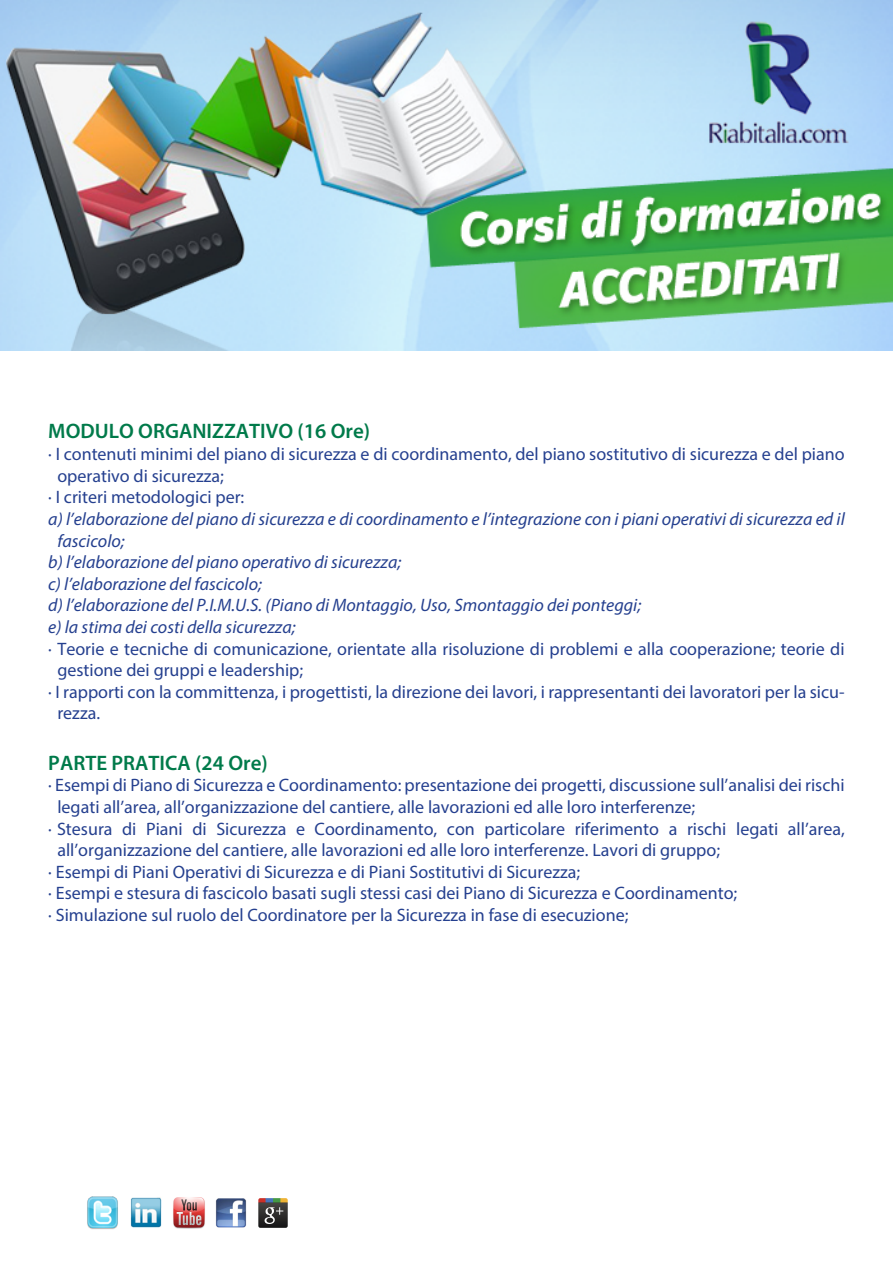
<style>
.page{position:relative;width:893px;height:1263px;background:#fff}
.page>*{position:absolute;margin:0;border:0;box-sizing:border-box;transform-origin:0 0}
.t1{font:600 21px "Myriad Pro";color:#007a4a}
.t2{font:18px "Myriad Pro";color:#25408f}
.t3{font:italic 18px "Myriad Pro";color:#25408f}
</style>
<div class="page">
<img style="left:173px;top:1197px;width:32px;height:32px">
<img style="left:258px;top:1198px;width:30px;height:29px">
<img style="left:216px;top:1198px;width:30px;height:30px">
<img style="left:130px;top:1197px;width:32px;height:31px">
<img style="left:87px;top:1197px;width:31px;height:32px">
<svg style="left:216px;top:1201px;width:30px;height:26px"></svg>
<img style="left:0;top:0;width:893px;height:351px">
<p class="t1" style="left:48px;top:418px;width:323px">MODULO ORGANIZZATIVO (16 Ore)</p>
<p class="t2" style="left:48px;top:443px;width:798px">· I contenuti minimi del piano di sicurezza e di coordinamento, del piano sostitutivo di sicurezza e del piano</p>
<p class="t2" style="left:57px;top:465px;width:168px">operativo di sicurezza;</p>
<p class="t2" style="left:48px;top:486px;width:197px">· I criteri metodologici per:</p>
<p class="t3" style="left:48px;top:508px;width:798px">a) l’elaborazione del piano di sicurezza e di coordinamento e l’integrazione con i piani operativi di sicurezza ed il</p>
<p class="t3" style="left:57px;top:529px;width:69px">fascicolo;</p>
<p class="t3" style="left:48px;top:551px;width:354px">b) l’elaborazione del piano operativo di sicurezza;</p>
<p class="t3" style="left:48px;top:572px;width:215px">c) l’elaborazione del fascicolo;</p>
<p class="t3" style="left:48px;top:594px;width:594px">d) l’elaborazione del P.I.M.U.S. (Piano di Montaggio, Uso, Smontaggio dei ponteggi;</p>
<p class="t3" style="left:48px;top:616px;width:249px">e) la stima dei costi della sicurezza;</p>
<p class="t2" style="left:48px;top:637px;width:798px">· Teorie e tecniche di comunicazione, orientate alla risoluzione di problemi e alla cooperazione; teorie di</p>
<p class="t2" style="left:57px;top:659px;width:247px">gestione dei gruppi e leadership;</p>
<p class="t2" style="left:48px;top:681px;width:798px">· I rapporti con la committenza, i progettisti, la direzione dei lavori, i rappresentanti dei lavoratori per la sicu-</p>
<p class="t2" style="left:57px;top:702px;width:44px">rezza.</p>
<p class="t1" style="left:48px;top:749px;width:221px">PARTE PRATICA (24 Ore)</p>
<p class="t2" style="left:48px;top:774px;width:798px">· Esempi di Piano di Sicurezza e Coordinamento: presentazione dei progetti, discussione sull’analisi dei rischi</p>
<p class="t2" style="left:57px;top:796px;width:639px">legati all’area, all’organizzazione del cantiere, alle lavorazioni ed alle loro interferenze;</p>
<p class="t2" style="left:48px;top:817px;width:798px">· Stesura di Piani di Sicurezza e Coordinamento, con particolare riferimento a rischi legati all’area,</p>
<p class="t2" style="left:57px;top:839px;width:664px">all’organizzazione del cantiere, alle lavorazioni ed alle loro interferenze. Lavori di gruppo;</p>
<p class="t2" style="left:48px;top:861px;width:533px">· Esempi di Piani Operativi di Sicurezza e di Piani Sostitutivi di Sicurezza;</p>
<p class="t2" style="left:48px;top:882px;width:690px">· Esempi e stesura di fascicolo basati sugli stessi casi dei Piano di Sicurezza e Coordinamento;</p>
<p class="t2" style="left:48px;top:904px;width:582px">· Simulazione sul ruolo del Coordinatore per la Sicurezza in fase di esecuzione;</p>
</div>
